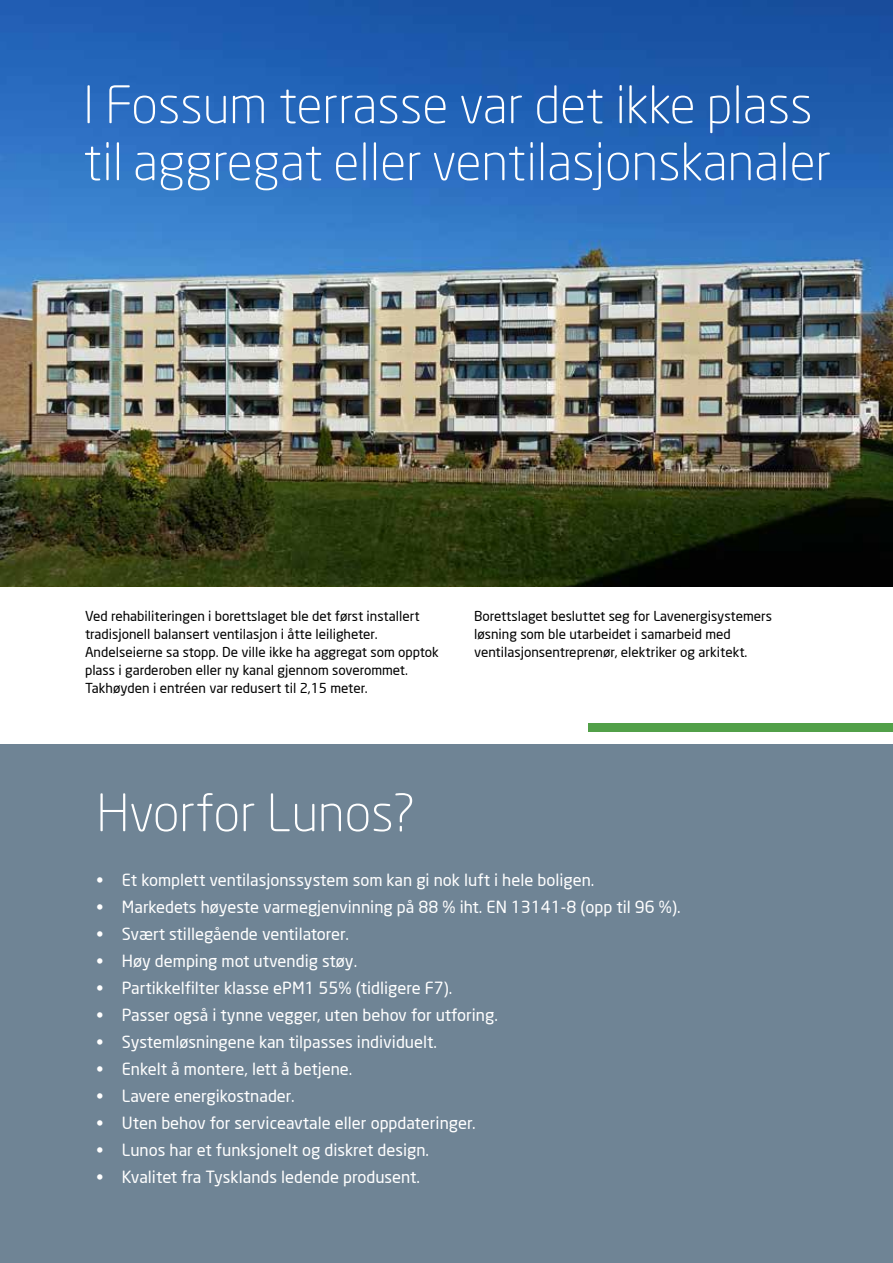
<style>
.page{position:relative;width:893px;height:1263px;background:#fff}
.page>*{position:absolute;margin:0;border:0;box-sizing:border-box;transform-origin:0 0}
.t1{font:300 51px/57px "Neo Sans";color:#fff}
.t2{font:16.5px "Neo Sans";color:#fff}
.t3{font:13.5px/18px "Neo Sans";color:#000}
</style>
<div class="page">
<img style="left:0;top:0;width:893px;height:587px">
<div style="left:0;top:745px;width:893px;height:518px;background:#6f8495"></div>
<div style="left:588px;top:723px;width:305px;height:8px;background:#52a049"></div>
<hr style="left:892px;top:884px;width:1px;height:296px;background:#fff">
<h1 class="t1" style="left:83px;top:76px;width:750px">I Fossum terrasse var det ikke plass til aggregat eller ventilasjonskanaler</h1>
<p class="t3" style="left:85px;top:607px;width:355px">Ved rehabiliteringen i borettslaget ble det først installert tradisjonell balansert ventilasjon i åtte leiligheter.<br>Andelseierne sa stopp. De ville ikke ha aggregat som opptok plass i garderoben eller ny kanal gjennom soverommet.<br>Takhøyden i entréen var redusert til 2,15 meter.</p>
<p class="t3" style="left:474px;top:607px;width:300px">Borettslaget besluttet seg for Lavenergisystemers løsning som ble utarbeidet i samarbeid med ventilasjonsentreprenør, elektriker og arkitekt.</p>
<h1 class="t1" style="left:96px;top:784px;width:320px">Hvorfor Lunos?</h1>
<p class="t2" style="left:96px;top:870px;width:500px">• Et komplett ventilasjonssystem som kan gi nok luft i hele boligen.</p>
<p class="t2" style="left:96px;top:897px;width:586px">• Markedets høyeste varmegjenvinning på 88 % iht. EN 13141-8 (opp til 96 %).</p>
<p class="t2" style="left:96px;top:924px;width:254px">• Svært stillegående ventilatorer.</p>
<p class="t2" style="left:96px;top:951px;width:262px">• Høy demping mot utvendig støy.</p>
<p class="t2" style="left:96px;top:978px;width:357px">• Partikkelfilter klasse ePM1 55% (tidligere F7).</p>
<p class="t2" style="left:96px;top:1005px;width:403px">• Passer også i tynne vegger, uten behov for utforing.</p>
<p class="t2" style="left:96px;top:1032px;width:342px">• Systemløsningene kan tilpasses individuelt.</p>
<p class="t2" style="left:96px;top:1059px;width:258px">• Enkelt å montere, lett å betjene.</p>
<p class="t2" style="left:96px;top:1086px;width:200px">• Lavere energikostnader.</p>
<p class="t2" style="left:96px;top:1113px;width:381px">• Uten behov for serviceavtale eller oppdateringer.</p>
<p class="t2" style="left:96px;top:1140px;width:334px">• Lunos har et funksjonelt og diskret design.</p>
<p class="t2" style="left:96px;top:1167px;width:325px">• Kvalitet fra Tysklands ledende produsent.</p>
</div>
